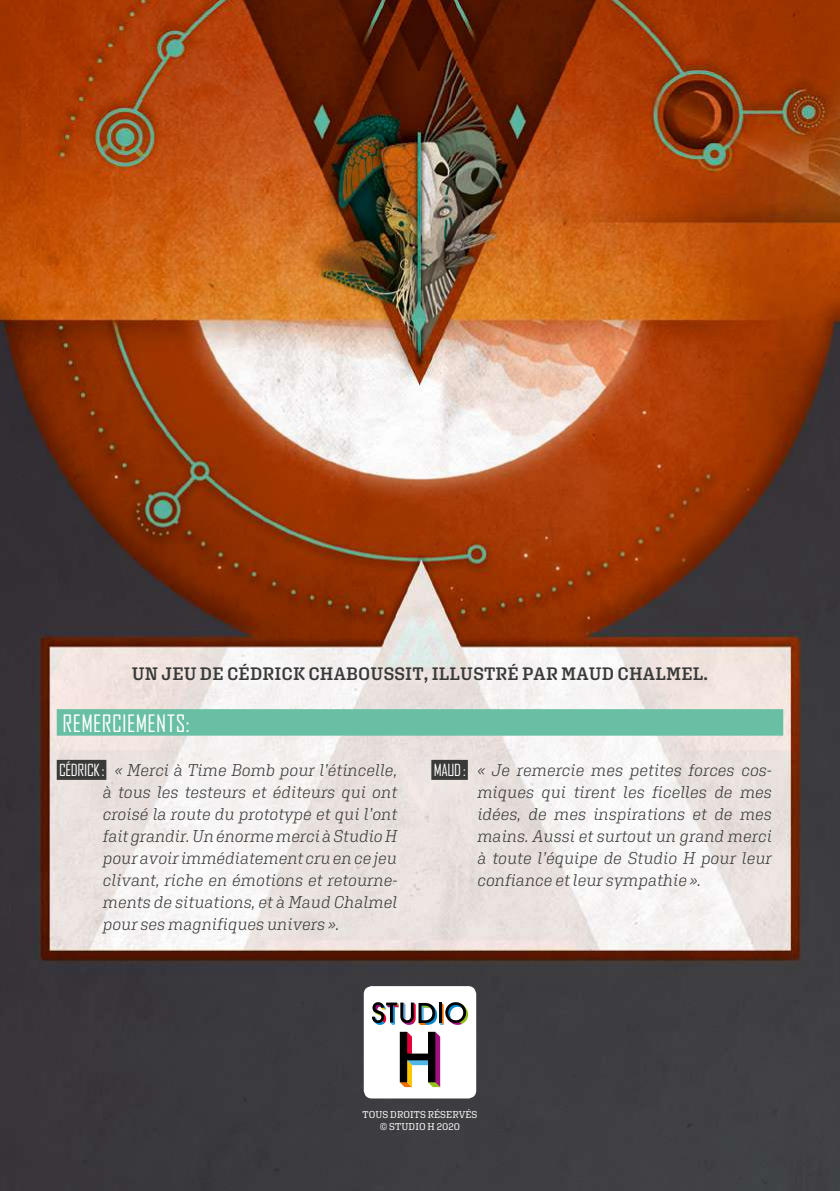
<style>
.page{position:relative;width:840px;height:1191px;background:#fff}
.page>*{position:absolute;margin:0;border:0;box-sizing:border-box;transform-origin:0 0}
.t1{font:23px "Agency FB";letter-spacing:.02em;color:#fff}
.t2{font:600 18px "Aglet Slab";letter-spacing:.01em;color:#3a3a39}
.t3{font:italic 300 17px/22px "Aglet Slab";color:#3a3a39;text-align:justify}
.t4{font:10px/12px "Aglet Slab";letter-spacing:.01em;color:#fff;text-align:center}
.s1{font-family:"Agency FB";font-weight:400;font-style:normal;font-size:16px;color:#fff}
</style>
<div class="page">
<img style="left:0;top:0;width:839px;height:1191px">
<div style="left:57px;top:709px;width:725px;height:26px;background:#69bfa4"></div>
<div style="left:57px;top:760px;width:49px;height:20px;background:#3a3a39"></div>
<div style="left:431px;top:760px;width:36px;height:20px;background:#3a3a39"></div>
<div style="left:363px;top:986px;width:113px;height:112px;background:#fff;border-radius:8px"></div>
<svg style="left:372px;top:1002px;width:96px;height:23px"></svg>
<svg style="left:399px;top:1031px;width:41px;height:56px"></svg>
<p class="t2" style="left:132px;top:663px;width:577px">UN JEU DE CÉDRICK CHABOUSSIT, ILLUSTRÉ PAR MAUD CHALMEL.</p>
<h1 class="t1" style="left:62px;top:709px;width:129px">REMERCIEMENTS:</h1>
<p class="t3" style="left:103px;top:758px;width:296px;text-indent:-44px"><span class="s1">CÉDRICK :</span> « Merci à Time Bomb pour l’étincelle, à tous les testeurs et éditeurs qui ont croisé la route du prototype et qui l’ont fait grandir. Un énorme merci à Studio H pour avoir immédiatement cru en ce jeu clivant, riche en émotions et retourne&shy;ments de situations, et à Maud Chalmel pour ses magnifiques univers ».</p>
<p class="t3" style="left:477px;top:758px;width:296px;text-indent:-44px"><span class="s1">MAUD :</span> « Je remercie mes petites forces cos&shy;miques qui tirent les ficelles de mes idées, de mes inspirations et de mes mains. Aussi et surtout un grand merci à toute l’équipe de Studio H pour leur confiance et leur sympathie ».</p>
<p class="t4" style="left:362px;top:1108px;width:116px">TOUS DROITS RÉSERVÉS © STUDIO H 2020</p>
</div>
